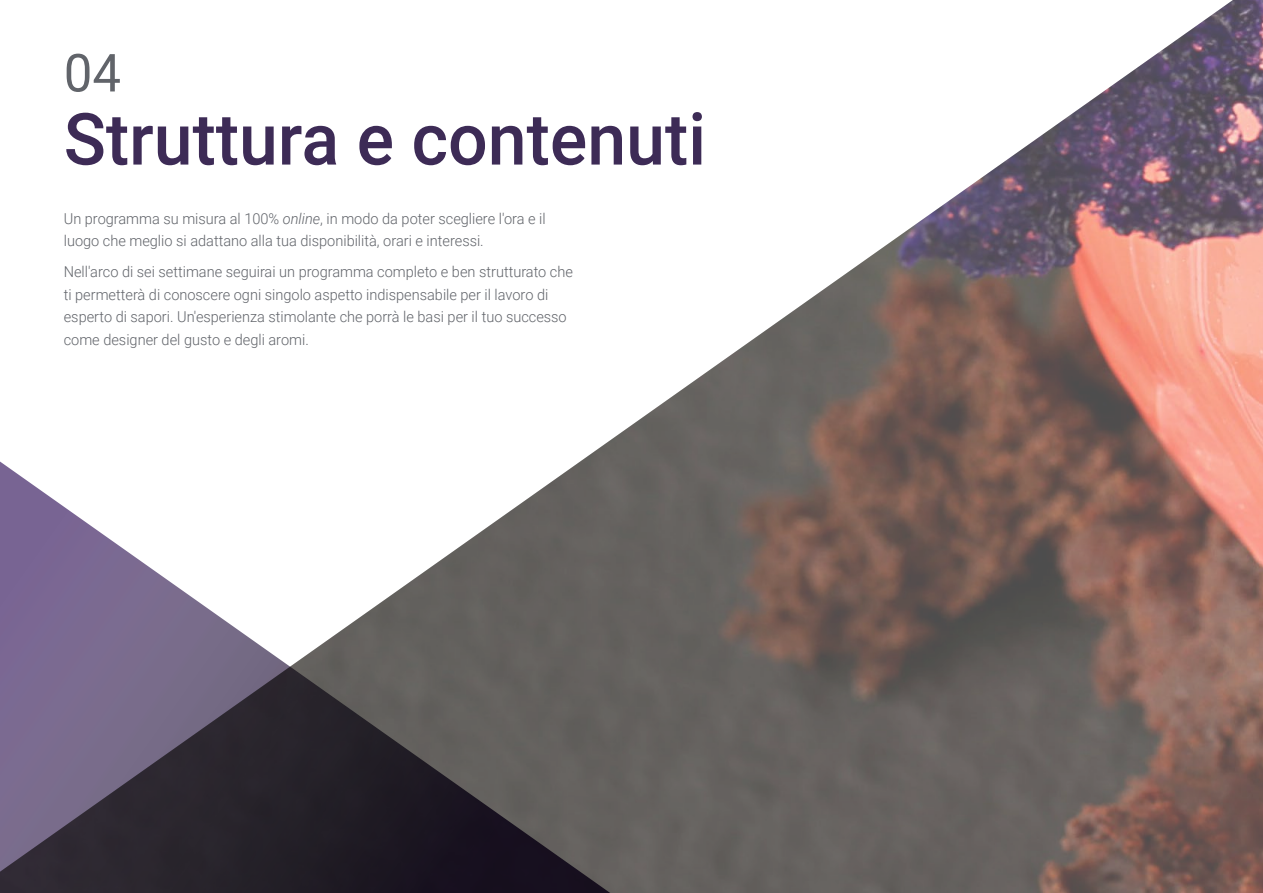
<style>
.page{position:relative;width:1263px;height:893px;background:#fff}
.page>*{position:absolute;margin:0;border:0;box-sizing:border-box;transform-origin:0 0}
.t1{font:500 72px "Roboto";color:#3d2b56}
.t2{font:52.5px "Roboto";color:#61646a}
.t3{font:300 15px/22.5px "Roboto";color:#61646a}
.s1{font-style:italic}
</style>
<div class="page">
<img style="left:602px;top:0;width:661px;height:893px">
<svg style="left:0;top:446px;width:640px;height:447px"></svg>
<h2 class="t2" style="left:64px;top:36px;width:59px">04</h2>
<h1 class="t1" style="left:64px;top:89px;width:644px">Struttura e contenuti</h1>
<p class="t3" style="left:64px;top:207px;width:483px">Un programma su misura al 100% <span class="s1">online</span>, in modo da poter scegliere l'ora e il luogo che meglio si adattano alla tua disponibilità, orari e interessi.</p>
<p class="t3" style="left:64px;top:260px;width:511px">Nell'arco di sei settimane seguirai un programma completo e ben strutturato che ti permetterà di conoscere ogni singolo aspetto indispensabile per il lavoro di esperto di sapori. Un'esperienza stimolante che porrà le basi per il tuo successo come designer del gusto e degli aromi.</p>
</div>
